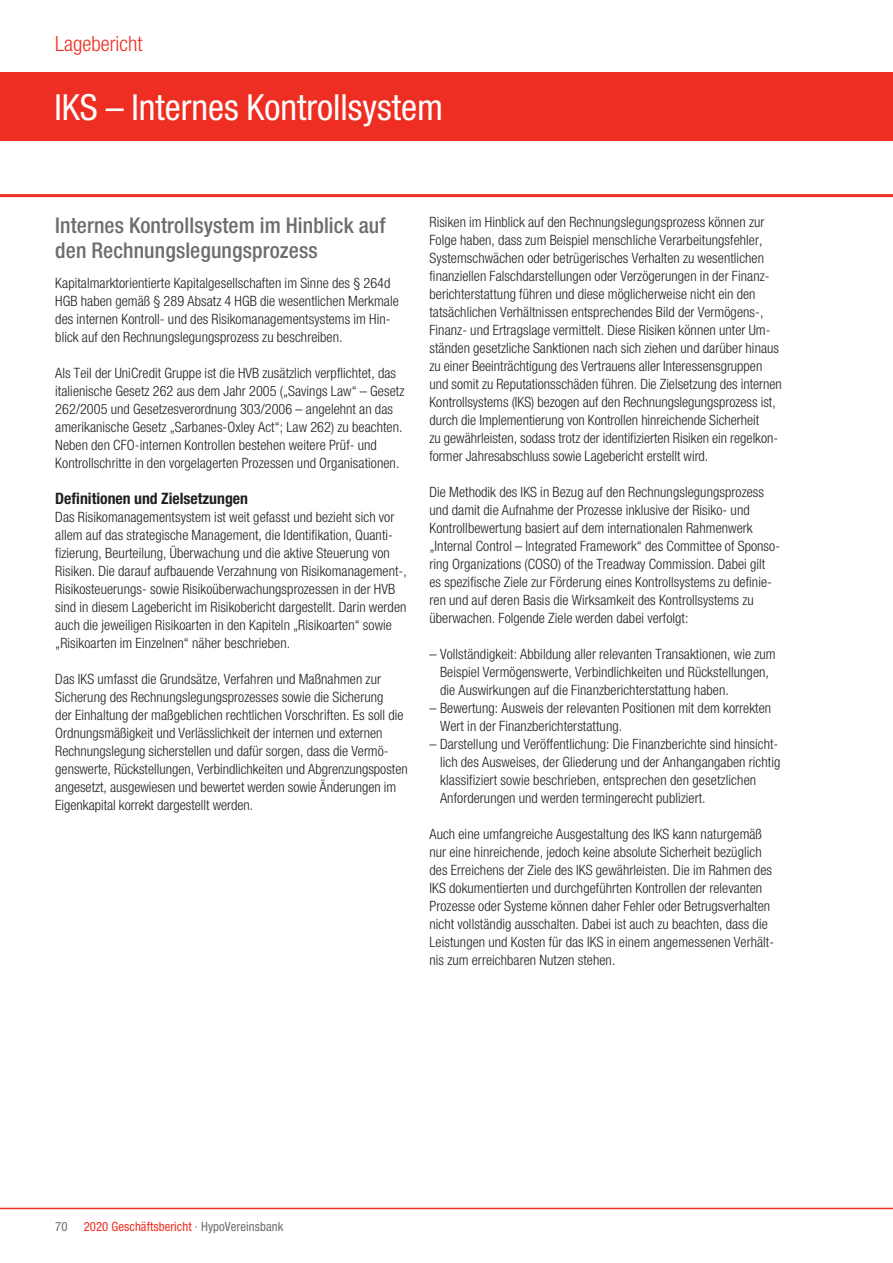
<style>
.page{position:relative;width:893px;height:1263px;background:#fff}
.page>*{position:absolute;margin:0;border:0;box-sizing:border-box;transform-origin:0 0}
.t1{font:condensed 36px "Helvetica Neue";color:#fff}
.t2{font:500 condensed 21.75px/24.8px "Helvetica Neue";letter-spacing:.005em;color:#6c6d70}
.t3{font:300 21px "Helvetica HVB Cond";color:#ee2e22}
.t4{font:700 condensed 15.75px "Helvetica Neue";color:#231f20}
.t5{font:300 14.25px/18px "Helvetica HVB Cond";letter-spacing:.005em;color:#231f20}
.t6{font:condensed 12.75px "Helvetica Neue";letter-spacing:.005em;color:#ee2e22}
.t7{font:condensed 12.75px "Helvetica Neue";color:#6c6d70}
.s1{color:#6c6d70}
</style>
<div class="page">
<hr style="left:0;top:1208px;width:893px;height:1px;background:#ee2e22">
<div style="left:0;top:72px;width:893px;height:68px;background:#ee2e22"></div>
<hr style="left:0;top:194px;width:893px;height:3px;background:#ee2e22">
<h3 class="t3" style="left:55px;top:31px;width:89px">Lagebericht</h3>
<h1 class="t1" style="left:55px;top:87px;width:390px">IKS – Internes Kontrollsystem</h1>
<h2 class="t2" style="left:55px;top:213px;width:332px">Internes Kontrollsystem im Hinblick auf den Rechnungslegungsprozess</h2>
<p class="t5" style="left:55px;top:273px;width:345px">Kapitalmarktorientierte Kapitalgesellschaften im Sinne des § 264d HGB haben gemäß § 289 Absatz 4 HGB die wesentlichen Merkmale des internen Kontroll- und des Risikomanagementsystems im Hin&shy;blick auf den Rechnungslegungsprozess zu beschreiben.</p>
<p class="t5" style="left:55px;top:363px;width:351px">Als Teil der UniCredit Gruppe ist die HVB zusätzlich verpflichtet, das italienische Gesetz 262 aus dem Jahr 2005 („Savings Law“ – Gesetz 262/2005 und Gesetzesverordnung 303/2006 – angelehnt an das amerikanische Gesetz „Sarbanes-Oxley Act“; Law 262) zu beachten.<br>Neben den CFO-internen Kontrollen bestehen weitere Prüf- und Kontrollschritte in den vorgelagerten Prozessen und Organisationen.</p>
<p class="t4" style="left:55px;top:488px;width:194px">Definitionen und Zielsetzungen</p>
<p class="t5" style="left:55px;top:507px;width:353px">Das Risikomanagementsystem ist weit gefasst und bezieht sich vor allem auf das strategische Management, die Identifikation, Quanti&shy;fizierung, Beurteilung, Überwachung und die aktive Steuerung von Risiken. Die darauf aufbauende Verzahnung von Risikomanagement-, Risikosteuerungs- sowie Risikoüberwachungsprozessen in der HVB sind in diesem Lagebericht im Risikobericht dargestellt. Darin werden auch die jeweiligen Risikoarten in den Kapiteln „Risikoarten“ sowie „Risikoarten im Einzelnen“ näher beschrieben.</p>
<p class="t5" style="left:55px;top:669px;width:354px">Das IKS umfasst die Grundsätze, Verfahren und Maßnahmen zur Sicherung des Rechnungslegungsprozesses sowie die Sicherung<br>der Einhaltung der maßgeblichen rechtlichen Vorschriften. Es soll die Ordnungsmäßigkeit und Verlässlichkeit der internen und externen Rechnungslegung sicherstellen und dafür sorgen, dass die Vermö&shy;genswerte, Rückstellungen, Verbindlichkeiten und Abgrenzungsposten angesetzt, ausgewiesen und bewertet werden sowie Änderungen im Eigenkapital korrekt dargestellt werden.</p>
<p class="t5" style="left:429px;top:213px;width:354px">Risiken im Hinblick auf den Rechnungslegungsprozess können zur Folge haben, dass zum Beispiel menschliche Verarbeitungsfehler, Systemschwächen oder betrügerisches Verhalten zu wesentlichen finanziellen Falschdarstellungen oder Verzögerungen in der Finanz&shy;berichterstattung führen und diese möglicherweise nicht ein den tatsächlichen Verhältnissen entsprechendes Bild der Vermögens-, Finanz- und Ertragslage vermittelt. Diese Risiken können unter Um&shy;ständen gesetzliche Sanktionen nach sich ziehen und darüber hinaus zu einer Beeinträchtigung des Vertrauens aller Interessensgruppen und somit zu Reputationsschäden führen. Die Zielsetzung des internen Kontrollsystems (IKS) bezogen auf den Rechnungslegungsprozess ist, durch die Implementierung von Kontrollen hinreichende Sicherheit<br>zu gewährleisten, sodass trotz der identifizierten Risiken ein regelkon&shy;former Jahresabschluss sowie Lagebericht erstellt wird.</p>
<p class="t5" style="left:429px;top:483px;width:352px">Die Methodik des IKS in Bezug auf den Rechnungslegungsprozess und damit die Aufnahme der Prozesse inklusive der Risiko- und Kontrollbewertung basiert auf dem internationalen Rahmenwerk „Internal Control – Integrated Framework“ des Committee of Sponso&shy;ring Organizations (COSO) of the Treadway Commission. Dabei gilt es spezifische Ziele zur Förderung eines Kontrollsystems zu definie&shy;ren und auf deren Basis die Wirksamkeit des Kontrollsystems zu überwachen. Folgende Ziele werden dabei verfolgt:</p>
<p class="t5" style="left:440px;top:645px;width:337px;text-indent:-11px">– Vollständigkeit: Abbildung aller relevanten Transaktionen, wie zum<br>Beispiel Vermögenswerte, Verbindlichkeiten und Rückstellungen, die Auswirkungen auf die Finanzberichterstattung haben.</p>
<p class="t5" style="left:440px;top:699px;width:333px;text-indent:-11px">– Bewertung: Ausweis der relevanten Positionen mit dem korrekten<br>Wert in der Finanzberichterstattung.</p>
<p class="t5" style="left:440px;top:735px;width:342px;text-indent:-11px">– Darstellung und Veröffentlichung: Die Finanzberichte sind hinsicht&shy;lich des Ausweises, der Gliederung und der Anhangangaben richtig klassifiziert sowie beschrieben, entsprechen den gesetzlichen Anforderungen und werden termingerecht publiziert.</p>
<p class="t5" style="left:429px;top:825px;width:346px">Auch eine umfangreiche Ausgestaltung des IKS kann naturgemäß nur eine hinreichende, jedoch keine absolute Sicherheit bezüglich des Erreichens der Ziele des IKS gewährleisten. Die im Rahmen des IKS dokumentierten und durchgeführten Kontrollen der relevanten Prozesse oder Systeme können daher Fehler oder Betrugsverhalten nicht vollständig ausschalten. Dabei ist auch zu beachten, dass die Leistungen und Kosten für das IKS in einem angemessenen Verhält&shy;nis zum erreichbaren Nutzen stehen.</p>
<p class="t7" style="left:55px;top:1218px;width:14px">70</p>
<p class="t6" style="left:84px;top:1218px;width:201px">2020 Geschäftsbericht <span class="s1">· HypoVereinsbank</span></p>
</div>
